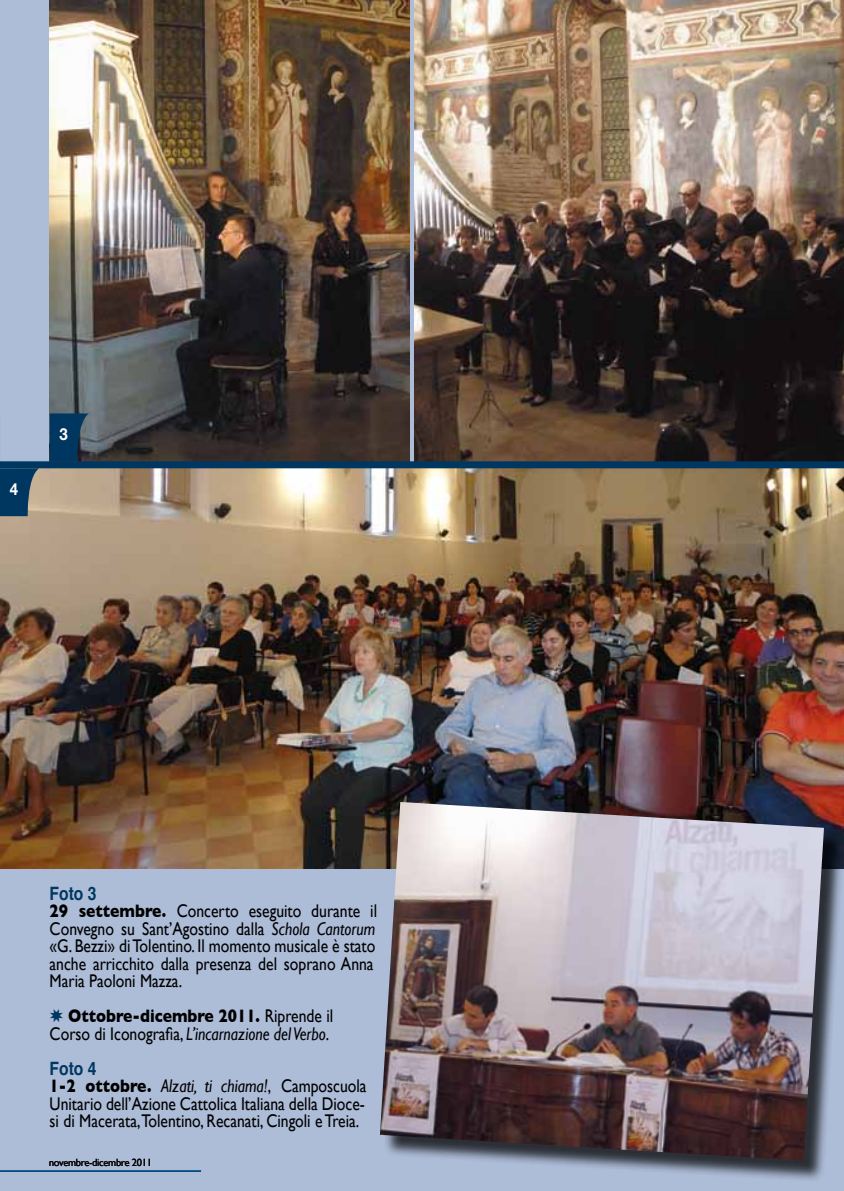
<style>
.page{position:relative;width:844px;height:1191px;background:#fff}
.page>*{position:absolute;margin:0;border:0;box-sizing:border-box;transform-origin:0 0}
.t1{font:18.38px/17.5px "Gill Sans";color:#000;scale:.85 1}
.t2{font:700 18.38px "Helvetica";color:#003761;scale:.85 1}
.t3{font:700 16.62px "Helvetica Neue";color:#fff;scale:.9 1}
.t4{font:10.5px "Gill Sans";letter-spacing:-.03em;color:#000}
.s1{font-weight:700}
.s2{font-style:italic}
.s3{color:#003761}
</style>
<div class="page">
<div style="left:0;top:0;width:843px;height:1191px;background:#adbcd7"></div>
<hr style="left:0;top:1170px;width:201px;height:1px;background:#00497f">
<img style="left:50px;top:0;width:359px;height:461px">
<img style="left:414px;top:0;width:429px;height:461px">
<img style="left:0;top:468px;width:843px;height:401px">
<div style="left:0;top:461px;width:843px;height:7px;background:#003761"></div>
<svg style="left:50px;top:413px;width:39px;height:48px;background:#133f60"></svg>
<svg style="left:0;top:468px;width:39px;height:48px;background:#2c526c"></svg>
<div style="left:383px;top:805px;width:460px;height:377px;background:#000;opacity:.75"></div>
<img style="left:380px;top:802px;width:443px;height:358px">
<p class="t3" style="left:10px;top:478px;width:11px">4</p>
<p class="t3" style="left:59px;top:424px;width:11px">3</p>
<p class="t2" style="left:50px;top:878px;width:57px">Foto 3</p>
<p class="t1" style="left:50px;top:902px;width:386px"><span class="s1">29 settembre.</span> Concerto eseguito durante il Convegno su Sant’Agostino dalla <span class="s2">Schola Cantorum </span>«G. Bezzi» di Tolentino. Il momento musicale è stato anche arricchito dalla presenza del soprano Anna Maria Paoloni Mazza.</p>
<p class="t1" style="left:50px;top:1007px;width:335px"><span class="s3">✸</span> <span class="s1">Ottobre-dicembre 2011.</span> Riprende il<br>Corso di Iconografia, <span class="s2">L’incarnazione del Verbo</span>.</p>
<p class="t2" style="left:50px;top:1053px;width:57px">Foto 4</p>
<p class="t1" style="left:50px;top:1077px;width:374px;text-align:justify"><span class="s1">1-2 ottobre.</span> <span class="s2">Alzati, ti chiama!</span>, Camposcuola Unitario dell’Azione Cattolica Italiana della Dioce&shy;si di Macerata,Tolentino, Recanati, Cingoli e Treia.</p>
<p class="t4" style="left:49px;top:1155px;width:104px">novembre-dicembre 2011</p>
</div>
